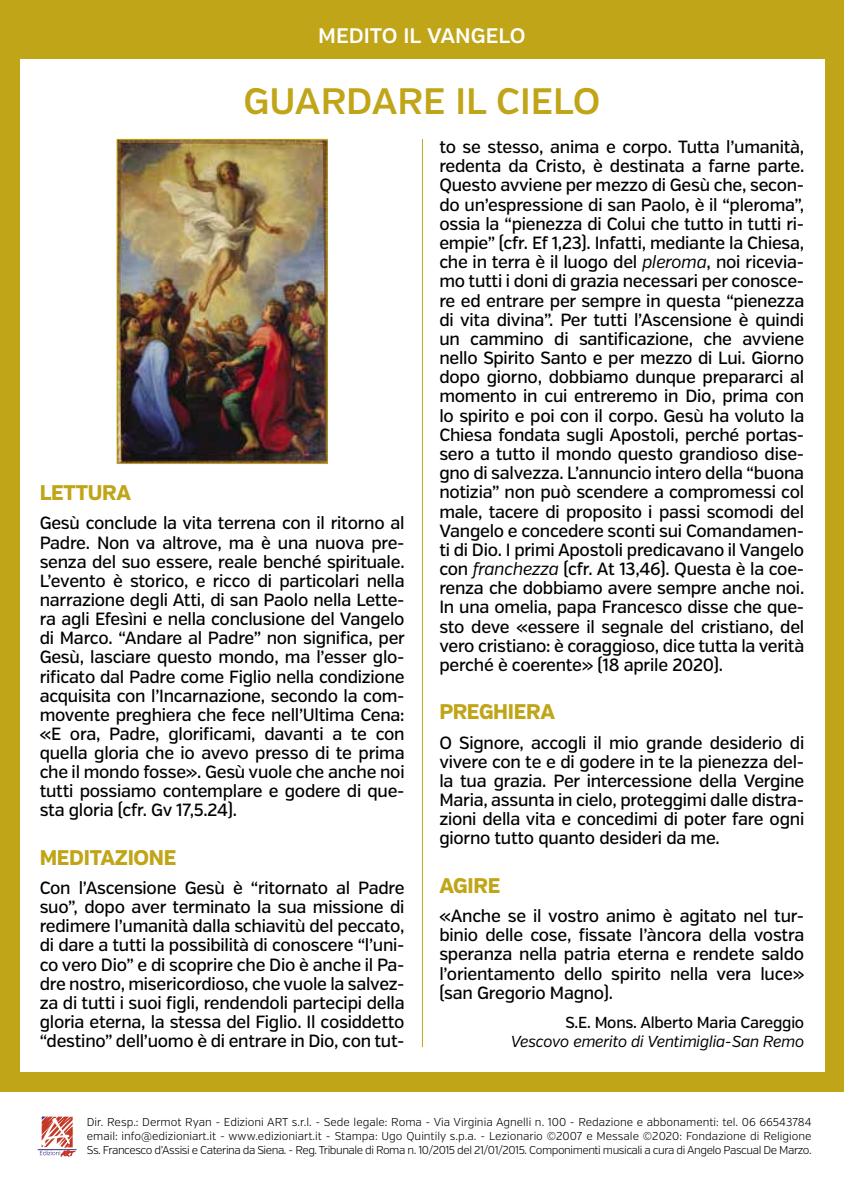
<style>
.page{position:relative;width:844px;height:1191px;background:#fff}
.page>*{position:absolute;margin:0;border:0;box-sizing:border-box;transform-origin:0 0}
.t1{font:600 36.75px "Verb";color:#c0a518}
.t2{font:800 21.18px "Verb";letter-spacing:-.015em;color:#c0a518;scale:.96 1}
.t3{font:600 21px "Verb";color:#fff}
.t4{font:500 17.68px/19.2px "Verb";letter-spacing:-.015em;color:#000;text-align:justify;scale:.96 1}
.t5{font:italic 15.92px "Verb";letter-spacing:-.015em;color:#000;scale:.96 1}
.t6{font:500 15.92px "Verb";letter-spacing:-.015em;color:#000;scale:.96 1}
.t7{font:300 11.38px/14px "Verb";letter-spacing:-.04em;color:#000;text-align:justify}
.s1{font-weight:400;font-style:italic}
</style>
<div class="page">
<div style="left:0;top:0;width:843px;height:1091px;background:#c0a518"></div>
<div style="left:20px;top:60px;width:803px;height:1011px;background:#fff"></div>
<img style="left:119px;top:141px;width:206px;height:321px">
<div style="left:117px;top:139px;width:210px;height:325px;border:1px solid #c0a518"></div>
<hr style="left:422px;top:139px;width:1px;height:908px;background:#c0a518">
<hr style="left:38px;top:1149px;width:38px;height:1px;background:#392d82">
<svg style="left:40px;top:1116px;width:36px;height:40px"></svg>
<p class="t3" style="left:318px;top:23px;width:209px">MEDITO IL VANGELO</p>
<h1 class="t1" style="left:243px;top:79px;width:358px">GUARDARE IL CIELO</h1>
<p class="t2" style="left:40px;top:480px;width:97px">LETTURA</p>
<p class="t4" style="left:40px;top:514px;width:382px">Gesù conclude la vita terrena con il ritorno al Padre. Non va altrove, ma è una nuova pre&shy;senza del suo essere, reale benché spirituale.<br>L’evento è storico, e ricco di particolari nella narrazione degli Atti, di san Paolo nella Lette&shy;ra agli Efesìni e nella conclusione del Vangelo di Marco. “Andare al Padre” non significa, per Gesù, lasciare questo mondo, ma l’esser glo&shy;rificato dal Padre come Figlio nella condizione acquisita con l’Incarnazione, secondo la com&shy;movente preghiera che fece nell’Ultima Cena: «E ora, Padre, glorificami, davanti a te con quella gloria che io avevo presso di te prima che il mondo fosse». Gesù vuole che anche noi tutti possiamo contemplare e godere di que&shy;sta gloria (cfr. Gv 17,5.24).</p>
<p class="t2" style="left:40px;top:844px;width:144px">MEDITAZIONE</p>
<p class="t4" style="left:40px;top:878px;width:381px">Con l’Ascensione Gesù è “ritornato al Padre suo”, dopo aver terminato la sua missione di redimere l’umanità dalla schiavitù del peccato, di dare a tutti la possibilità di conoscere “l’uni&shy;co vero Dio” e di scoprire che Dio è anche il Pa&shy;dre nostro, misericordioso, che vuole la salvez&shy;za di tutti i suoi figli, rendendoli partecipi della gloria eterna, la stessa del Figlio. Il cosiddetto “destino” dell’uomo è di entrare in Dio, con tut-</p>
<p class="t4" style="left:439px;top:138px;width:381px">to se stesso, anima e corpo. Tutta l’umanità, redenta da Cristo, è destinata a farne parte.<br>Questo avviene per mezzo di Gesù che, secon&shy;do un’espressione di san Paolo, è il “pleroma”, ossia la “pienezza di Colui che tutto in tutti ri&shy;empie” (cfr. Ef 1,23). Infatti, mediante la Chiesa, che in terra è il luogo del <span class="s1">pleroma</span>, noi ricevia&shy;mo tutti i doni di grazia necessari per conosce&shy;re ed entrare per sempre in questa “pienezza di vita divina”. Per tutti l’Ascensione è quindi un cammino di santificazione, che avviene nello Spirito Santo e per mezzo di Lui. Giorno dopo giorno, dobbiamo dunque prepararci al momento in cui entreremo in Dio, prima con lo spirito e poi con il corpo. Gesù ha voluto la Chiesa fondata sugli Apostoli, perché portas&shy;sero a tutto il mondo questo grandioso dise&shy;gno di salvezza. L’annuncio intero della “buona notizia” non può scendere a compromessi col male, tacere di proposito i passi scomodi del Vangelo e concedere sconti sui Comandamen&shy;ti di Dio. I primi Apostoli predicavano il Vangelo con <span class="s1">franchezza</span> (cfr. At 13,46). Questa è la coe&shy;renza che dobbiamo avere sempre anche noi.<br>In una omelia, papa Francesco disse che que&shy;sto deve «essere il segnale del cristiano, del vero cristiano: è coraggioso, dice tutta la verità perché è coerente» (18 aprile 2020).</p>
<p class="t2" style="left:439px;top:699px;width:122px">PREGHIERA</p>
<p class="t4" style="left:439px;top:733px;width:381px">O Signore, accogli il mio grande desiderio di vivere con te e di godere in te la pienezza del&shy;la tua grazia. Per intercessione della Vergine Maria, assunta in cielo, proteggimi dalle distra&shy;zioni della vita e concedimi di poter fare ogni giorno tutto quanto desideri da me.</p>
<p class="t2" style="left:439px;top:872px;width:65px">AGIRE</p>
<p class="t4" style="left:439px;top:906px;width:381px">«Anche se il vostro animo è agitato nel tur&shy;binio delle cose, fissate l’àncora della vostra speranza nella patria eterna e rendete saldo l’orientamento dello spirito nella vera luce» (san Gregorio Magno).</p>
<p class="t6" style="left:565px;top:1012px;width:250px">S.E. Mons. Alberto Maria Careggio</p>
<p class="t5" style="left:510px;top:1032px;width:307px">Vescovo emerito di Ventimiglia-San Remo</p>
<p class="t7" style="left:87px;top:1114px;width:726px">Dir. Resp.: Dermot Ryan - Edizioni ART s.r.l. - Sede legale: Roma - Via Virginia Agnelli n. 100 - Redazione e abbonamenti: tel. 06 66543784 email: info@edizioniart.it - www.edizioniart.it - Stampa: Ugo Quintily s.p.a. - Lezionario ©2007 e Messale ©2020: Fondazione di Religione Ss. Francesco d’Assisi e Caterina da Siena. - Reg. Tribunale di Roma n. 10/2015 del 21/01/2015. Componimenti musicali a cura di Angelo Pascual De Marzo.</p>
</div>
